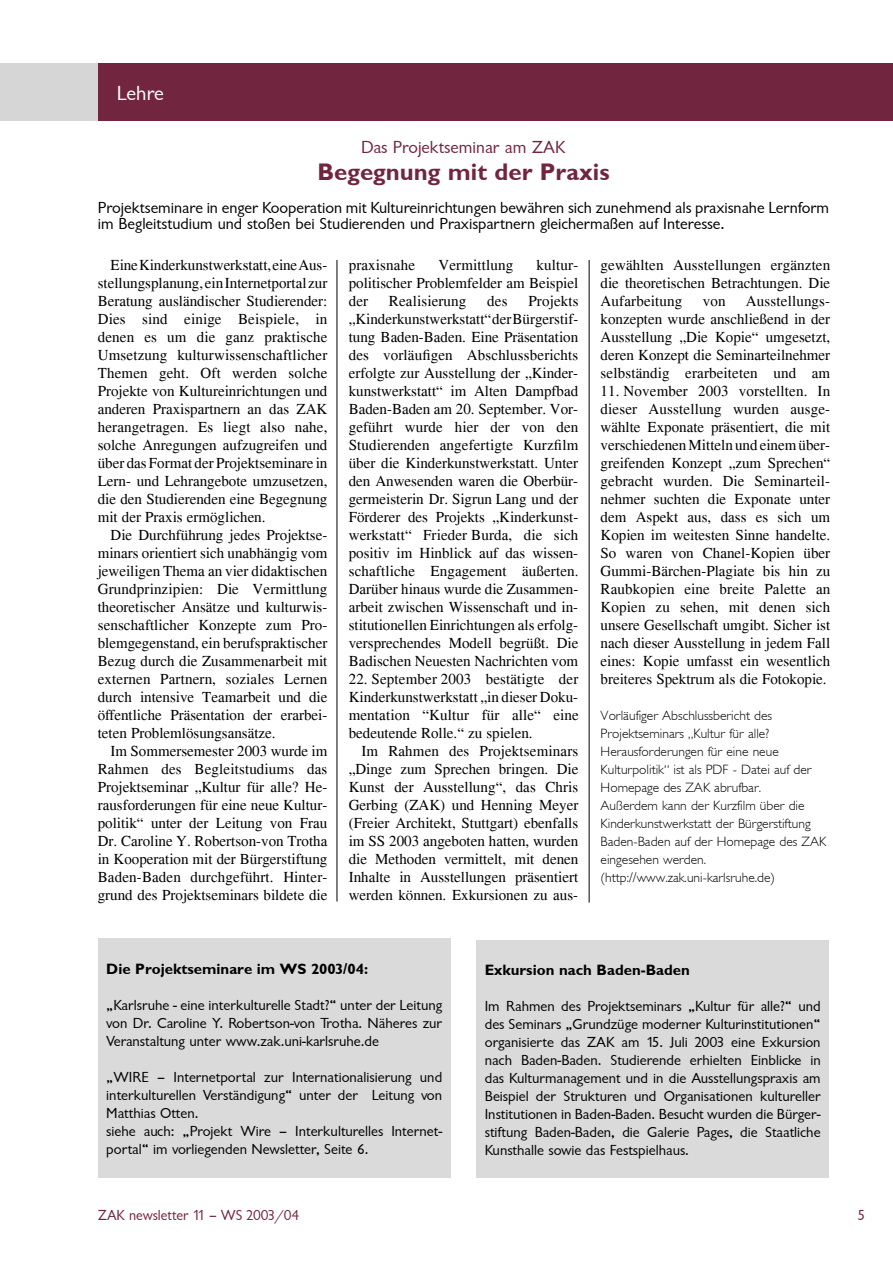
<style>
.page{position:relative;width:893px;height:1263px;background:#fff}
.page>*{position:absolute;margin:0;border:0;box-sizing:border-box;transform-origin:0 0}
.t1{font:24px "Garrison Sans BOLD";color:#72253f}
.t2{font:21px "Garrison Sans";letter-spacing:-.01em;color:#fff}
.t3{font:18px "Garrison Sans";color:#72253f}
.t4{font:16.5px/16.5px "Garrison Sans";color:#000}
.t5{font:15px/18px "Times New Roman";color:#000;text-align:justify}
.t6{font:15px/18px "Garrison Sans";color:#000;text-align:justify}
.t7{font:15px "Garrison Sans BOLD";color:#000}
.t8{font:15px "Garrison Sans";color:#72253f}
.t9{font:13.5px/18px "Garrison Light Sans";color:#000}
</style>
<div class="page">
<div style="left:98px;top:64px;width:795px;height:57px;background:#72253f"></div>
<div style="left:0;top:64px;width:98px;height:57px;background:#d6d6d6"></div>
<div style="left:98px;top:939px;width:353px;height:239px;background:#dadada"></div>
<hr style="left:337px;top:260px;width:1px;height:641px;background:#000">
<hr style="left:589px;top:260px;width:1px;height:642px;background:#000">
<div style="left:476px;top:941px;width:353px;height:237px;background:#dadada"></div>
<h2 class="t2" style="left:117px;top:81px;width:48px">Lehre</h2>
<p class="t3" style="left:361px;top:137px;width:206px">Das Projektseminar am ZAK</p>
<h1 class="t1" style="left:317px;top:158px;width:294px">Begegnung mit der Praxis</h1>
<p class="t4" style="left:98px;top:199px;width:733px">Projektseminare in enger Kooperation mit Kultureinrichtungen bewähren sich zunehmend als praxisnahe Lernform im Begleitstudium und stoßen bei Studierenden und Praxispartnern gleichermaßen auf Interesse.</p>
<p class="t5" style="left:98px;top:256px;width:231px;text-indent:13px">Eine Kinderkunstwerkstatt, eine Aus&shy;stellungsplanung, ein Internetportal zur Beratung ausländischer Studierender:<br>Dies sind einige Beispiele, in denen es um die ganz praktische Umsetzung kulturwissenschaftlicher Themen geht. Oft werden solche Projekte von Kultureinrichtungen und anderen Praxispartnern an das ZAK herangetragen. Es liegt also nahe, solche Anregungen aufzugreifen und über das Format der Projektseminare in Lern- und Lehrangebote umzusetzen, die den Studierenden eine Begegnung mit der Praxis ermöglichen.</p>
<p class="t5" style="left:98px;top:526px;width:231px;text-indent:13px">Die Durchführung jedes Projektse&shy;minars orientiert sich unabhängig vom jeweiligen Thema an vier didaktischen Grundprinzipien: Die Vermittlung theoretischer Ansätze und kulturwis&shy;senschaftlicher Konzepte zum Pro&shy;blemgegenstand, ein berufspraktischer Bezug durch die Zusammenarbeit mit externen Partnern, soziales Lernen durch intensive Teamarbeit und die öffentliche Präsentation der erarbei&shy;teten Problemlösungsansätze.</p>
<p class="t5" style="left:98px;top:742px;width:231px;text-indent:13px">Im Sommersemester 2003 wurde im Rahmen des Begleitstudiums das Projektseminar „Kultur für alle? He&shy;rausforderungen für eine neue Kultur&shy;politik“ unter der Leitung von Frau Dr. Caroline Y. Robertson-von Trotha in Kooperation mit der Bürgerstiftung Baden-Baden durchgeführt. Hinter&shy;grund des Projektseminars bildete die</p>
<p class="t5" style="left:349px;top:256px;width:68px">praxisnahe</p>
<p class="t5" style="left:438px;top:256px;width:76px">Vermittlung</p>
<p class="t5" style="left:349px;top:256px;width:231px;text-indent:188px">kultur&shy;politischer Problemfelder am Beispiel der</p>
<p class="t5" style="left:601px;top:256px;width:231px">gewählten Ausstellungen ergänzten die theoretischen Betrachtungen. Die Aufarbeitung</p>
<p class="t5" style="left:389px;top:292px;width:79px">Realisierung</p>
<p class="t5" style="left:487px;top:292px;width:22px">des</p>
<p class="t5" style="left:601px;top:292px;width:231px;text-indent:145px">Ausstellungs&shy;konzepten wurde anschließend in der Ausstellung „Die Kopie“ umgesetzt, deren Konzept die Seminarteilnehmer selbständig erarbeiteten und am</p>
<p class="t5" style="left:601px;top:382px;width:231px">11. November 2003 vorstellten. In dieser Ausstellung wurden ausge&shy;wählte Exponate präsentiert, die mit verschiedenen Mitteln und einem über&shy;greifenden Konzept „zum Sprechen“ gebracht wurden. Die Seminarteil&shy;nehmer suchten die Exponate unter dem Aspekt aus, dass es sich um Kopien im weitesten Sinne handelte.<br>So waren von Chanel-Kopien über Gummi-Bärchen-Plagiate bis hin zu Raubkopien eine breite Palette an Kopien zu sehen, mit denen sich unsere Gesellschaft umgibt. Sicher ist nach dieser Ausstellung in jedem Fall eines: Kopie umfasst ein wesentlich breiteres Spektrum als die Fotokopie.</p>
<p class="t9" style="left:601px;top:707px;width:227px">Vorläufiger Abschlussbericht des Projektseminars „Kultur für alle?<br>Herausforderungen für eine neue Kulturpolitik“ ist als PDF - Datei auf der Homepage des ZAK abrufbar.<br>Außerdem kann der Kurzfilm über die Kinderkunstwerkstatt der Bürgerstiftung Baden-Baden auf der Homepage des ZAK eingesehen werden. (http://www.zak.uni-karlsruhe.de)</p>
<p class="t5" style="left:349px;top:292px;width:231px;text-indent:180px">Projekts „Kinderkunstwerkstatt“ der Bürgerstif&shy;tung Baden-Baden. Eine Präsentation des vorläufigen Abschlussberichts erfolgte zur Ausstellung der „Kinder&shy;kunstwerkstatt“ im Alten Dampfbad Baden-Baden am 20. September. Vor&shy;geführt wurde hier der von den Studierenden angefertigte Kurzfilm über die Kinderkunstwerkstatt. Unter den Anwesenden waren die Oberbür&shy;germeisterin Dr. Sigrun Lang und der Förderer des Projekts „Kinderkunst&shy;werkstatt“ Frieder Burda, die sich positiv im Hinblick auf das wissen&shy;schaftliche Engagement äußerten.<br>Darüber hinaus wurde die Zusammen&shy;arbeit zwischen Wissenschaft und in&shy;stitutionellen Einrichtungen als erfolg&shy;versprechendes Modell begrüßt. Die Badischen Neuesten Nachrichten vom</p>
<p class="t5" style="left:349px;top:670px;width:232px">22. September 2003 bestätigte der Kinderkunstwerkstatt „in dieser Doku&shy;mentation “Kultur für alle“ eine bedeutende Rolle.“ zu spielen.</p>
<p class="t5" style="left:349px;top:742px;width:231px;text-indent:13px">Im Rahmen des Projektseminars „Dinge zum Sprechen bringen. Die Kunst der Ausstellung“, das Chris Gerbing (ZAK) und Henning Meyer (Freier Architekt, Stuttgart) ebenfalls im SS 2003 angeboten hatten, wurden die Methoden vermittelt, mit denen Inhalte in Ausstellungen präsentiert werden können. Exkursionen zu aus-</p>
<p class="t5" style="left:703px;top:292px;width:24px">von</p>
<p class="t7" style="left:106px;top:960px;width:263px">Die Projektseminare im WS 2003/04:</p>
<p class="t6" style="left:106px;top:996px;width:337px">„Karlsruhe - eine interkulturelle Stadt?“ unter der Leitung von Dr. Caroline Y. Robertson-von Trotha. Näheres zur Veranstaltung unter www.zak.uni-karlsruhe.de</p>
<p class="t6" style="left:106px;top:1068px;width:337px;text-align:left">„WIRE – Internetportal zur Internationalisierung und interkulturellen Verständigung“ unter der Leitung von Matthias Otten.<br>siehe auch: „Projekt Wire – Interkulturelles Internet&shy;portal“ im vorliegenden Newsletter, Seite 6.</p>
<p class="t7" style="left:485px;top:961px;width:207px">Exkursion nach Baden-Baden</p>
<p class="t6" style="left:485px;top:997px;width:337px">Im Rahmen des Projektseminars „Kultur für alle?“ und des Seminars „Grundzüge moderner Kulturinstitutionen“ organisierte das ZAK am 15. Juli 2003 eine Exkursion nach Baden-Baden. Studierende erhielten Einblicke in das Kulturmanagement und in die Ausstellungspraxis am Beispiel der Strukturen und Organisationen kultureller Institutionen in Baden-Baden. Besucht wurden die Bürger&shy;stiftung Baden-Baden, die Galerie Pages, die Staatliche Kunsthalle sowie das Festspielhaus.</p>
<p class="t8" style="left:98px;top:1207px;width:203px">ZAK newsletter 11 – WS 2003/04</p>
<p class="t8" style="left:857px;top:1207px;width:9px">5</p>
</div>
